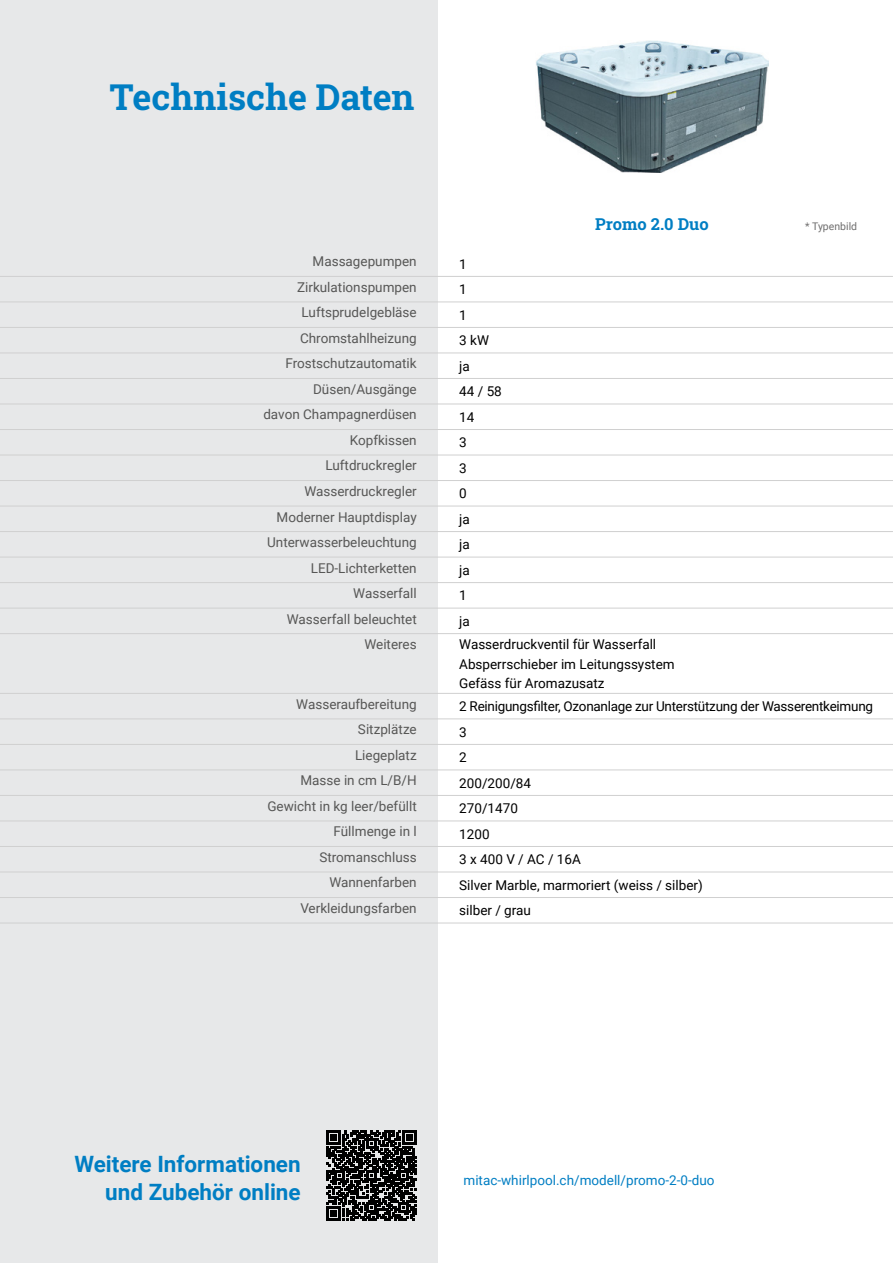
<style>
.page{position:relative;width:893px;height:1263px;background:#fff}
.page>*{position:absolute;margin:0;border:0;box-sizing:border-box;transform-origin:0 0}
.t1{font:700 36px "Roboto Slab";color:#007ec3}
.t2{font:700 22.5px/28.5px "Roboto";color:#007ec3;text-align:right}
.t3{font:700 16.5px "Roboto Slab";color:#007ec3}
.t4{font:13.5px "Roboto";color:#575756}
.t5{font:13.5px/19.5px "Roboto";color:#000}
.t6{font:13.5px "Roboto";letter-spacing:-.02em;color:#000}
.t7{font:13.5px "Roboto";color:#007ec3}
.t8{font:10.5px "Roboto";color:#706f6f}
</style>
<div class="page">
<div style="left:0;top:0;width:438px;height:1263px;background:#e7e8e9"></div>
<svg style="left:326px;top:1131px;width:90px;height:90px;background:#202020"></svg>
<hr style="left:892px;top:0;width:1px;height:631px;background:#e7e8e9">
<hr style="left:892px;top:631px;width:1px;height:632px;background:#002f4d">
<img style="left:536px;top:40px;width:232px;height:132px">
<hr style="left:0;top:276px;width:438px;height:1px;background:#d0d0d0">
<hr style="left:438px;top:276px;width:455px;height:1px;background:#d0d0d0">
<hr style="left:0;top:302px;width:438px;height:1px;background:#d0d0d0">
<hr style="left:438px;top:302px;width:455px;height:1px;background:#d0d0d0">
<hr style="left:0;top:327px;width:438px;height:1px;background:#d0d0d0">
<hr style="left:438px;top:327px;width:455px;height:1px;background:#d0d0d0">
<hr style="left:0;top:353px;width:438px;height:1px;background:#d0d0d0">
<hr style="left:438px;top:353px;width:455px;height:1px;background:#d0d0d0">
<hr style="left:0;top:378px;width:438px;height:1px;background:#d0d0d0">
<hr style="left:438px;top:378px;width:455px;height:1px;background:#d0d0d0">
<hr style="left:0;top:404px;width:438px;height:1px;background:#d0d0d0">
<hr style="left:438px;top:404px;width:455px;height:1px;background:#d0d0d0">
<hr style="left:0;top:429px;width:438px;height:1px;background:#d0d0d0">
<hr style="left:438px;top:429px;width:455px;height:1px;background:#d0d0d0">
<hr style="left:0;top:455px;width:438px;height:1px;background:#d0d0d0">
<hr style="left:438px;top:455px;width:455px;height:1px;background:#d0d0d0">
<hr style="left:0;top:480px;width:438px;height:1px;background:#d0d0d0">
<hr style="left:438px;top:480px;width:455px;height:1px;background:#d0d0d0">
<hr style="left:0;top:506px;width:438px;height:1px;background:#d0d0d0">
<hr style="left:438px;top:506px;width:455px;height:1px;background:#d0d0d0">
<hr style="left:0;top:531px;width:438px;height:1px;background:#d0d0d0">
<hr style="left:438px;top:531px;width:455px;height:1px;background:#d0d0d0">
<hr style="left:0;top:557px;width:438px;height:1px;background:#d0d0d0">
<hr style="left:438px;top:557px;width:455px;height:1px;background:#d0d0d0">
<hr style="left:0;top:582px;width:438px;height:1px;background:#d0d0d0">
<hr style="left:438px;top:582px;width:455px;height:1px;background:#d0d0d0">
<hr style="left:0;top:608px;width:438px;height:1px;background:#d0d0d0">
<hr style="left:438px;top:608px;width:455px;height:1px;background:#d0d0d0">
<hr style="left:0;top:633px;width:438px;height:1px;background:#d0d0d0">
<hr style="left:438px;top:633px;width:455px;height:1px;background:#d0d0d0">
<hr style="left:0;top:693px;width:438px;height:1px;background:#d0d0d0">
<hr style="left:438px;top:693px;width:455px;height:1px;background:#d0d0d0">
<hr style="left:0;top:718px;width:438px;height:1px;background:#d0d0d0">
<hr style="left:438px;top:718px;width:455px;height:1px;background:#d0d0d0">
<hr style="left:0;top:744px;width:438px;height:1px;background:#d0d0d0">
<hr style="left:438px;top:744px;width:455px;height:1px;background:#d0d0d0">
<hr style="left:0;top:769px;width:438px;height:1px;background:#d0d0d0">
<hr style="left:438px;top:769px;width:455px;height:1px;background:#d0d0d0">
<hr style="left:0;top:795px;width:438px;height:1px;background:#d0d0d0">
<hr style="left:438px;top:795px;width:455px;height:1px;background:#d0d0d0">
<hr style="left:0;top:820px;width:438px;height:1px;background:#d0d0d0">
<hr style="left:438px;top:820px;width:455px;height:1px;background:#d0d0d0">
<hr style="left:0;top:846px;width:438px;height:1px;background:#d0d0d0">
<hr style="left:438px;top:846px;width:455px;height:1px;background:#d0d0d0">
<hr style="left:0;top:872px;width:438px;height:1px;background:#d0d0d0">
<hr style="left:438px;top:872px;width:455px;height:1px;background:#d0d0d0">
<hr style="left:0;top:897px;width:438px;height:1px;background:#d0d0d0">
<hr style="left:438px;top:897px;width:455px;height:1px;background:#d0d0d0">
<hr style="left:0;top:923px;width:438px;height:1px;background:#d0d0d0">
<hr style="left:438px;top:923px;width:455px;height:1px;background:#d0d0d0">
<h1 class="t1" style="left:110px;top:72px;width:306px">Technische Daten</h1>
<p class="t3" style="left:595px;top:213px;width:115px">Promo 2.0 Duo</p>
<p class="t8" style="left:805px;top:219px;width:53px">* Typenbild</p>
<p class="t4" style="left:313px;top:252px;width:106px">Massagepumpen</p>
<p class="t5" style="left:459px;top:254px;width:9px">1</p>
<p class="t4" style="left:297px;top:278px;width:121px">Zirkulationspumpen</p>
<p class="t5" style="left:459px;top:279px;width:9px">1</p>
<p class="t4" style="left:302px;top:303px;width:117px">Luftsprudelgebläse</p>
<p class="t5" style="left:459px;top:305px;width:9px">1</p>
<p class="t4" style="left:300px;top:329px;width:118px">Chromstahlheizung</p>
<p class="t5" style="left:459px;top:330px;width:31px">3 kW</p>
<p class="t4" style="left:285px;top:354px;width:133px">Frostschutzautomatik</p>
<p class="t5" style="left:459px;top:356px;width:12px">ja</p>
<p class="t4" style="left:313px;top:380px;width:105px">Düsen/Ausgänge</p>
<p class="t5" style="left:459px;top:381px;width:44px">44 / 58</p>
<p class="t4" style="left:263px;top:405px;width:155px">davon Champagnerdüsen</p>
<p class="t5" style="left:459px;top:407px;width:17px">14</p>
<p class="t4" style="left:350px;top:431px;width:68px">Kopfkissen</p>
<p class="t5" style="left:459px;top:432px;width:9px">3</p>
<p class="t4" style="left:325px;top:456px;width:93px">Luftdruckregler</p>
<p class="t5" style="left:459px;top:458px;width:9px">3</p>
<p class="t4" style="left:304px;top:482px;width:114px">Wasserdruckregler</p>
<p class="t5" style="left:459px;top:483px;width:9px">0</p>
<p class="t4" style="left:277px;top:507px;width:142px">Moderner Hauptdisplay</p>
<p class="t5" style="left:459px;top:509px;width:12px">ja</p>
<p class="t4" style="left:267px;top:533px;width:151px">Unterwasserbeleuchtung</p>
<p class="t5" style="left:459px;top:534px;width:12px">ja</p>
<p class="t4" style="left:311px;top:558px;width:107px">LED-Lichterketten</p>
<p class="t5" style="left:459px;top:560px;width:12px">ja</p>
<p class="t4" style="left:353px;top:584px;width:65px">Wasserfall</p>
<p class="t5" style="left:459px;top:585px;width:9px">1</p>
<p class="t4" style="left:287px;top:609px;width:131px">Wasserfall beleuchtet</p>
<p class="t5" style="left:459px;top:611px;width:12px">ja</p>
<p class="t4" style="left:364px;top:635px;width:54px">Weiteres</p>
<p class="t5" style="left:459px;top:634px;width:217px">Wasserdruckventil für Wasserfall<br>Absperrschieber im Leitungssystem<br>Gefäss für Aromazusatz</p>
<p class="t4" style="left:296px;top:695px;width:122px">Wasseraufbereitung</p>
<p class="t6" style="left:459px;top:697px;width:415px">2 Reinigungsfilter, Ozonanlage zur Unterstützung der Wasserentkeimung</p>
<p class="t4" style="left:358px;top:720px;width:60px">Sitzplätze</p>
<p class="t5" style="left:459px;top:722px;width:9px">3</p>
<p class="t4" style="left:355px;top:746px;width:63px">Liegeplatz</p>
<p class="t5" style="left:459px;top:747px;width:9px">2</p>
<p class="t4" style="left:300px;top:771px;width:118px">Masse in cm L/B/H</p>
<p class="t5" style="left:459px;top:773px;width:73px">200/200/84</p>
<p class="t4" style="left:267px;top:797px;width:151px">Gewicht in kg leer/befüllt</p>
<p class="t5" style="left:459px;top:798px;width:60px">270/1470</p>
<p class="t4" style="left:334px;top:822px;width:85px">Füllmenge in l</p>
<p class="t5" style="left:459px;top:824px;width:32px">1200</p>
<p class="t4" style="left:319px;top:848px;width:99px">Stromanschluss</p>
<p class="t5" style="left:459px;top:849px;width:123px">3 x 400 V / AC / 16A</p>
<p class="t4" style="left:329px;top:873px;width:89px">Wannenfarben</p>
<p class="t5" style="left:459px;top:875px;width:245px">Silver Marble, marmoriert (weiss / silber)</p>
<p class="t4" style="left:300px;top:899px;width:118px">Verkleidungsfarben</p>
<p class="t5" style="left:459px;top:900px;width:73px">silber / grau</p>
<h2 class="t2" style="left:74px;top:1148px;width:228px">Weitere Informationen und Zubehör online</h2>
<p class="t7" style="left:463px;top:1171px;width:252px">mitac-whirlpool.ch/modell/promo-2-0-duo</p>
</div>
